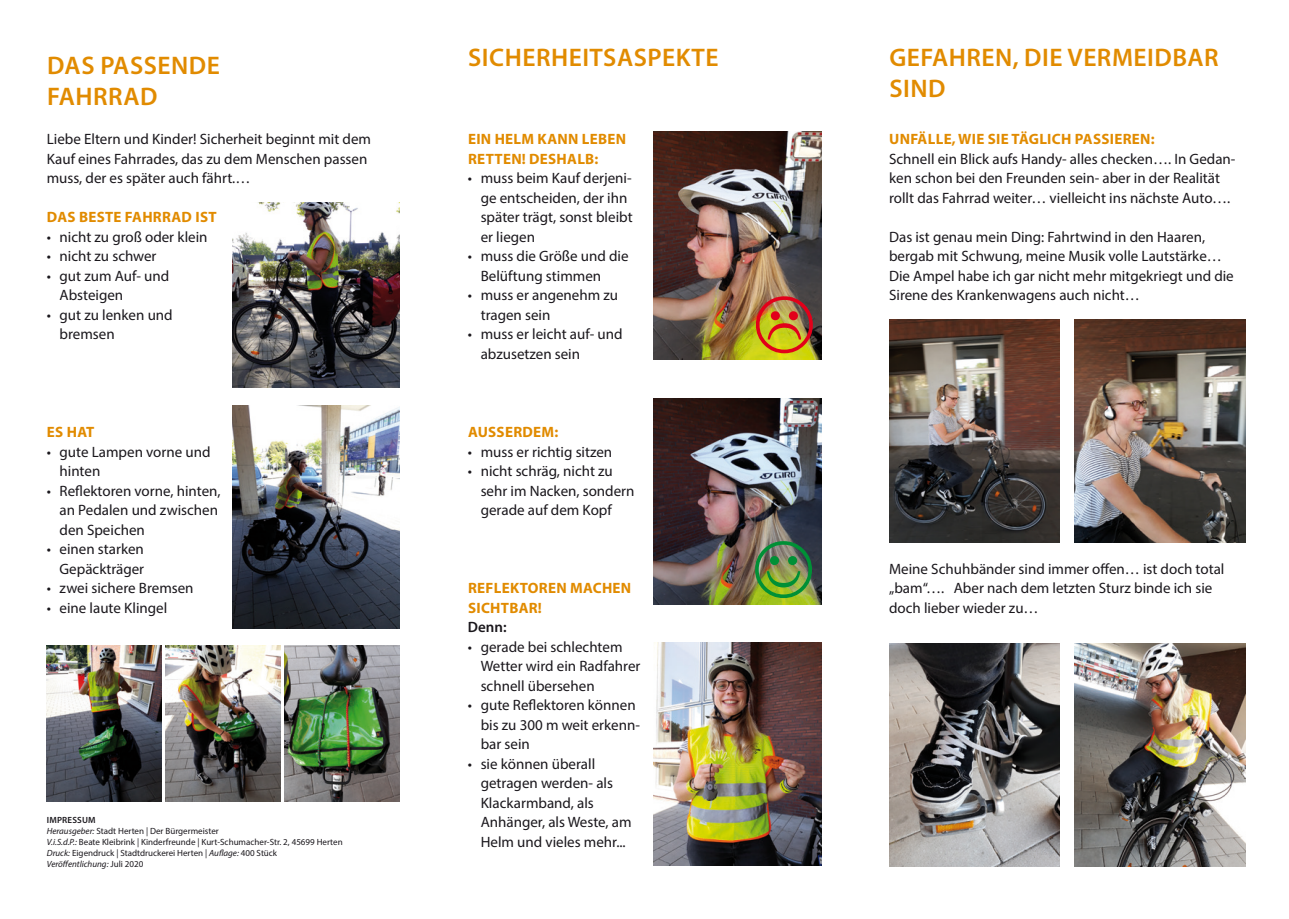
<style>
.page{position:relative;width:1289px;height:919px;background:#fff}
.page>*{position:absolute;margin:0;border:0;box-sizing:border-box;transform-origin:0 0}
.t1{font:600 25.5px/30.6px "Myriad Pro";letter-spacing:.02em;color:#e18b00}
.t2{font:15px/19.5px "Myriad Pro";color:#1a171c}
.t3{font:700 15px/19.5px "Myriad Pro";letter-spacing:.02em;color:#e18b00}
.t4{font:600 15px "Myriad Pro";color:#1a171c}
.t5{font:9px/10.8px "Myriad Pro";color:#1a171c}
.s1{font-weight:600}
.s2{font-style:italic}
</style>
<div class="page">
<img style="left:285px;top:645px;width:114px;height:156px">
<img style="left:47px;top:645px;width:115px;height:156px">
<img style="left:166px;top:645px;width:115px;height:156px">
<img style="left:232px;top:202px;width:168px;height:185px">
<img style="left:232px;top:405px;width:167px;height:223px">
<img style="left:653px;top:398px;width:168px;height:207px">
<img style="left:653px;top:642px;width:168px;height:223px">
<img style="left:653px;top:132px;width:168px;height:227px">
<img style="left:889px;top:643px;width:170px;height:223px">
<img style="left:1074px;top:643px;width:170px;height:223px">
<img style="left:889px;top:319px;width:170px;height:223px">
<img style="left:1074px;top:319px;width:170px;height:223px">
<img style="left:756px;top:295px;width:56px;height:58px">
<img style="left:755px;top:540px;width:57px;height:58px">
<h1 class="t1" style="left:47px;top:50px;width:174px">DAS PASSENDE<br>FAHRRAD</h1>
<p class="t2" style="left:47px;top:129px;width:326px">Liebe Eltern und Kinder! Sicherheit beginnt mit dem<br>Kauf eines Fahrrades, das zu dem Menschen passen muss, der es später auch fährt.…</p>
<p class="t3" style="left:47px;top:207px;width:171px">DAS BESTE FAHRRAD IST</p>
<p class="t2" style="left:47px;top:227px;width:162px">• nicht zu groß oder klein</p>
<p class="t2" style="left:47px;top:246px;width:111px">• nicht zu schwer</p>
<p class="t2" style="left:60px;top:266px;width:111px;text-indent:-13px">• gut zum Auf- und<br>Absteigen</p>
<p class="t2" style="left:60px;top:305px;width:115px;text-indent:-13px">• gut zu lenken und bremsen</p>
<p class="t3" style="left:47px;top:421px;width:49px">ES HAT</p>
<p class="t2" style="left:60px;top:441px;width:152px;text-indent:-13px">• gute Lampen vorne und hinten</p>
<p class="t2" style="left:60px;top:480px;width:163px;text-indent:-13px">• Reflektoren vorne, hinten, an Pedalen und zwischen den Speichen</p>
<p class="t2" style="left:47px;top:539px;width:99px;text-align:right">• einen starken<br>Gepäckträger</p>
<p class="t2" style="left:47px;top:578px;width:148px">• zwei sichere Bremsen</p>
<p class="t2" style="left:47px;top:597px;width:122px">• eine laute Klingel</p>
<p class="t5" style="left:47px;top:814px;width:297px"><span class="s1">IMPRESSUM<br></span><span class="s2">Herausgeber:</span> Stadt Herten | Der Bürgermeister<br><span class="s2">V.i.S.d.P.:</span> Beate Kleibrink | Kinderfreunde | Kurt-Schumacher-Str. 2, 45699 Herten <span class="s2">Druck:</span> Eigendruck | Stadtdruckerei Herten | <span class="s2">Auflage:</span> 400 Stück<br><span class="s2">Veröffentlichung:</span> Juli 2020</p>
<h1 class="t1" style="left:468px;top:41px;width:252px">SICHERHEITSASPEKTE</h1>
<p class="t3" style="left:468px;top:129px;width:159px">EIN HELM KANN LEBEN<br>RETTEN! DESHALB:</p>
<p class="t2" style="left:480px;top:168px;width:153px;text-indent:-13px">• muss beim Kauf derjeni&shy;ge entscheiden, der ihn später trägt, sonst bleibt er liegen</p>
<p class="t2" style="left:480px;top:246px;width:149px;text-indent:-13px">• muss die Größe und die<br>Belüftung stimmen</p>
<p class="t2" style="left:480px;top:285px;width:139px;text-indent:-13px">• muss er angenehm zu tragen sein</p>
<p class="t2" style="left:480px;top:324px;width:143px;text-indent:-13px">• muss er leicht auf- und abzusetzen sein</p>
<p class="t3" style="left:468px;top:421px;width:92px">AUSSERDEM:</p>
<p class="t2" style="left:468px;top:441px;width:146px">• muss er richtig sitzen</p>
<p class="t2" style="left:480px;top:461px;width:155px;text-indent:-13px">• nicht schräg, nicht zu sehr im Nacken, sondern gerade auf dem Kopf</p>
<p class="t3" style="left:468px;top:577px;width:165px">REFLEKTOREN MACHEN<br>SICHTBAR!</p>
<p class="t4" style="left:468px;top:617px;width:40px">Denn:</p>
<p class="t2" style="left:480px;top:636px;width:161px;text-indent:-13px">• gerade bei schlechtem<br>Wetter wird ein Radfahrer schnell übersehen</p>
<p class="t2" style="left:480px;top:695px;width:161px;text-indent:-13px">• gute Reflektoren können bis zu 300 m weit erkenn&shy;bar sein</p>
<p class="t2" style="left:480px;top:753px;width:152px;text-indent:-13px">• sie können überall getragen werden- als<br>Klackarmband, als<br>Anhänger, als Weste, am<br>Helm und vieles mehr...</p>
<h1 class="t1" style="left:889px;top:41px;width:331px">GEFAHREN, DIE VERMEIDBAR<br>SIND</h1>
<p class="t3" style="left:889px;top:129px;width:267px">UNFÄLLE, WIE SIE TÄGLICH PASSIEREN:</p>
<p class="t2" style="left:889px;top:149px;width:348px">Schnell ein Blick aufs Handy- alles checken…. In Gedan&shy;ken schon bei den Freunden sein- aber in der Realität rollt das Fahrrad weiter… vielleicht ins nächste Auto….</p>
<p class="t2" style="left:889px;top:227px;width:346px">Das ist genau mein Ding: Fahrtwind in den Haaren, bergab mit Schwung, meine Musik volle Lautstärke… Die Ampel habe ich gar nicht mehr mitgekriegt und die Sirene des Krankenwagens auch nicht…</p>
<p class="t2" style="left:889px;top:558px;width:337px">Meine Schuhbänder sind immer offen… ist doch total „bam“…. Aber nach dem letzten Sturz binde ich sie doch lieber wieder zu…</p>
</div>
